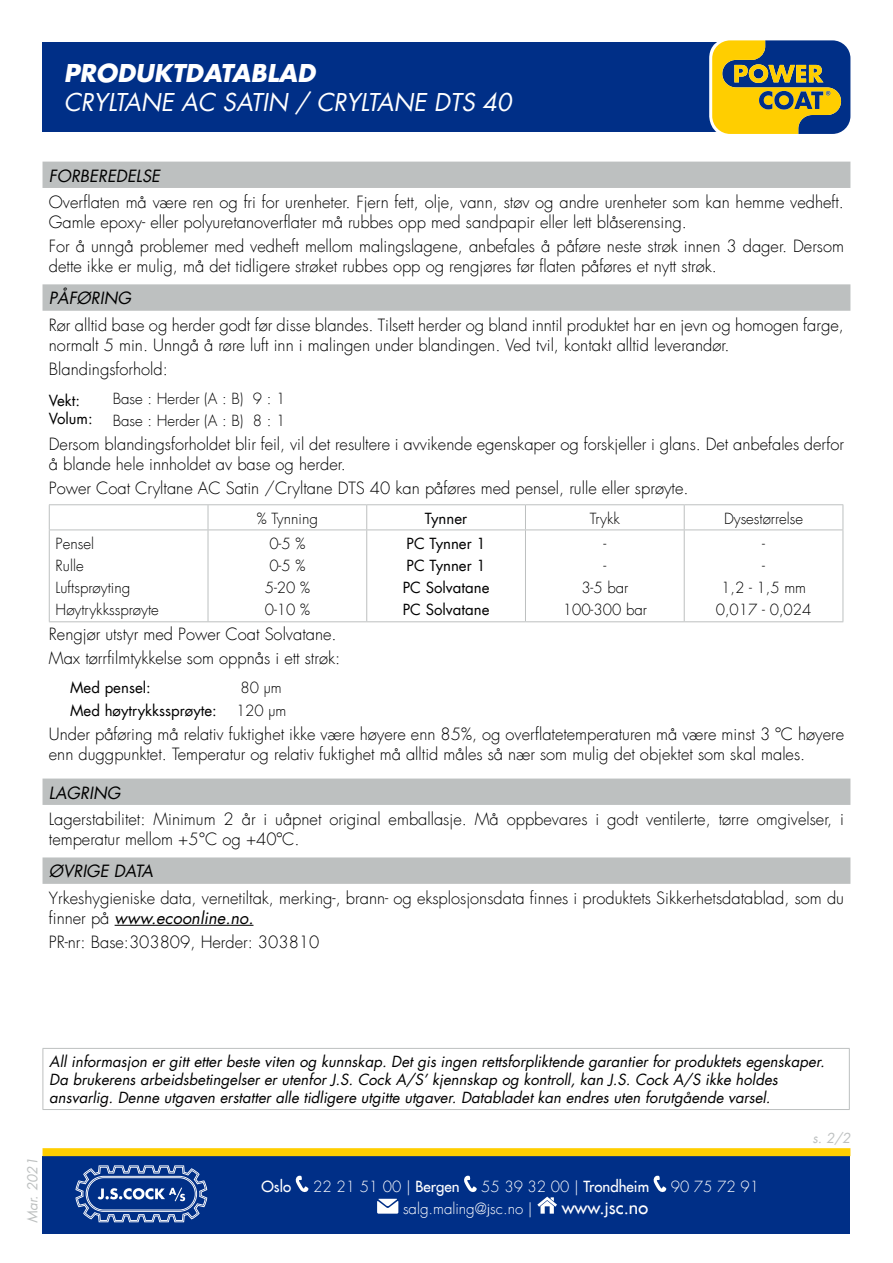
<style>
.page{position:relative;width:893px;height:1263px;background:#fff}
.page>*{position:absolute;margin:0;border:0;box-sizing:border-box;transform-origin:0 0}
.t1{font:italic 24px "Futura LT";color:#fff}
.t2{font:italic 700 24px "Futura LT";color:#fff}
.t3{font:18px "Futura LT";color:#fff}
.t4{font:300 16.5px/19.8px "Futura LT";color:#000}
.t5{font:italic 16.5px "Futura LT";color:#000}
.t6{font:italic 15px/18px "Futura LT";color:#000}
.t7{font:300 15px/22.2px "Futura LT";color:#000;text-align:center}
.t8{font:15px/22.2px "Futura LT";color:#000}
.t9{font:300 15px "Futura LT";color:#fff}
.t10{font:15px "Futura LT";color:#fff}
.t11{font:italic 13.5px "Futura LT";color:#bdc0c0}
.s1{font-weight:400;font-style:italic}
.s2{font-weight:400}
.s3{font-family:"Calibri"}
</style>
<div class="page">
<div style="left:43px;top:43px;width:789px;height:89px;background:#002f87"></div>
<div style="left:43px;top:1156px;width:807px;height:77px;background:#002f87"></div>
<svg style="left:295px;top:1176px;width:14px;height:16px"></svg>
<svg style="left:464px;top:1176px;width:13px;height:16px"></svg>
<svg style="left:653px;top:1176px;width:14px;height:16px"></svg>
<svg style="left:377px;top:1199px;width:21px;height:15px"></svg>
<svg style="left:537px;top:1196px;width:20px;height:18px"></svg>
<svg style="left:75px;top:1165px;width:132px;height:57px"></svg>
<svg style="left:43px;top:1148px;width:807px;height:8px;background:#ffcf05"></svg>
<div style="left:709px;top:38px;width:143px;height:98px;border:4px solid #fff;border-radius:18px"></div>
<svg style="left:712px;top:40px;width:138px;height:94px"></svg>
<svg style="left:43px;top:162px;width:807px;height:149px"></svg>
<svg style="left:208px;top:505px;width:1px;height:24px"></svg>
<svg style="left:366px;top:505px;width:1px;height:24px"></svg>
<svg style="left:525px;top:505px;width:1px;height:24px"></svg>
<svg style="left:684px;top:505px;width:1px;height:24px"></svg>
<hr style="left:49px;top:529px;width:159px;height:1px;background:#bdc0c0">
<hr style="left:208px;top:529px;width:159px;height:1px;background:#bdc0c0">
<hr style="left:208px;top:530px;width:1px;height:91px;background:#bdc0c0">
<hr style="left:367px;top:529px;width:158px;height:1px;background:#bdc0c0">
<hr style="left:366px;top:530px;width:1px;height:91px;background:#bdc0c0">
<hr style="left:525px;top:529px;width:159px;height:1px;background:#bdc0c0">
<hr style="left:525px;top:530px;width:1px;height:91px;background:#bdc0c0">
<hr style="left:684px;top:529px;width:159px;height:1px;background:#bdc0c0">
<hr style="left:684px;top:530px;width:1px;height:91px;background:#bdc0c0">
<hr style="left:49px;top:504px;width:159px;height:1px;background:#bdc0c0">
<svg style="left:49px;top:505px;width:1px;height:24px"></svg>
<hr style="left:208px;top:504px;width:159px;height:1px;background:#bdc0c0">
<hr style="left:367px;top:504px;width:158px;height:1px;background:#bdc0c0">
<hr style="left:525px;top:504px;width:159px;height:1px;background:#bdc0c0">
<hr style="left:684px;top:504px;width:159px;height:1px;background:#bdc0c0">
<svg style="left:843px;top:505px;width:1px;height:24px"></svg>
<hr style="left:49px;top:530px;width:1px;height:91px;background:#bdc0c0">
<hr style="left:843px;top:530px;width:1px;height:91px;background:#bdc0c0">
<hr style="left:49px;top:621px;width:159px;height:1px;background:#bdc0c0">
<hr style="left:208px;top:621px;width:159px;height:1px;background:#bdc0c0">
<hr style="left:367px;top:621px;width:158px;height:1px;background:#bdc0c0">
<hr style="left:525px;top:621px;width:159px;height:1px;background:#bdc0c0">
<hr style="left:684px;top:621px;width:159px;height:1px;background:#bdc0c0">
<svg style="left:43px;top:778px;width:807px;height:106px"></svg>
<hr style="left:115px;top:925px;width:138px;height:1px;background:#000">
<hr style="left:43px;top:1048px;width:807px;height:1px;background:#bdc0c0">
<hr style="left:43px;top:1049px;width:1px;height:60px;background:#bdc0c0">
<hr style="left:849px;top:1049px;width:1px;height:60px;background:#bdc0c0">
<hr style="left:43px;top:1109px;width:807px;height:1px;background:#bdc0c0">
<h1 class="t2" style="left:64px;top:57px;width:253px">PRODUKTDATABLAD</h1>
<h1 class="t1" style="left:64px;top:87px;width:449px">Cryltane AC Satin / Cryltane DTS 40</h1>
<p class="t5" style="left:49px;top:165px;width:113px">FORBEREDELSE</p>
<p class="t4" style="left:49px;top:193px;width:797px">Overflaten må være ren og fri for urenheter. Fjern fett, olje, vann, støv og andre urenheter som kan hemme vedheft.<br>Gamle epoxy- eller polyuretanoverflater må rubbes opp med sandpapir eller lett blåserensing.</p>
<p class="t4" style="left:49px;top:236px;width:797px">For å unngå problemer med vedheft mellom malingslagene, anbefales å påføre neste strøk innen 3 dager. Dersom dette ikke er mulig, må det tidligere strøket rubbes opp og rengjøres før flaten påføres et nytt strøk.</p>
<p class="t5" style="left:49px;top:288px;width:84px">PÅFØRING</p>
<p class="t4" style="left:49px;top:315px;width:797px">Rør alltid base og herder godt før disse blandes. Tilsett herder og bland inntil produktet har en jevn og homogen farge, normalt 5 min. Unngå å røre luft inn i malingen under blandingen. Ved tvil, kontakt alltid leverandør.</p>
<p class="t4" style="left:49px;top:359px;width:120px">Blandingsforhold:</p>
<p class="t8" style="left:49px;top:391px;width:45px;line-height:18px">Vekt:<br>Volum:</p>
<p class="t7" style="left:113px;top:387px;width:174px;text-align:left">Base : Herder (A : B) 9 : 1<br>Base : Herder (A : B) 8 : 1</p>
<p class="t4" style="left:49px;top:435px;width:797px">Dersom blandingsforholdet blir feil, vil det resultere i avvikende egenskaper og forskjeller i glans. Det anbefales derfor å blande hele innholdet av base og herder.</p>
<p class="t4" style="left:49px;top:479px;width:641px">Power Coat Cryltane AC Satin /Cryltane DTS 40 kan påføres med pensel, rulle eller sprøyte.</p>
<p class="t7" style="left:257px;top:507px;width:63px">% Tynning</p>
<p class="t8" style="left:425px;top:507px;width:44px">Tynner</p>
<p class="t7" style="left:590px;top:507px;width:32px">Trykk</p>
<p class="t7" style="left:724px;top:507px;width:81px">Dysestørrelse</p>
<p class="t7" style="left:56px;top:532px;width:105px;text-align:left">Pensel<br>Rulle<br>Luftsprøyting<br>Høytrykkssprøyte</p>
<p class="t7" style="left:265px;top:532px;width:47px">0-5 %<br>0-5 %<br>5-20 %<br>0-10 %</p>
<p class="t8" style="left:403px;top:532px;width:88px">PC Tynner 1<br>PC Tynner 1<br>PC Solvatane<br>PC Solvatane</p>
<p class="t7" style="left:563px;top:532px;width:86px">-<br>-<br>3-5 bar<br>100-300 bar</p>
<p class="t7" style="left:716px;top:532px;width:97px">-<br>-<br>1,2 - 1,5 mm<br>0,017 - 0,024</p>
<p class="t4" style="left:49px;top:623px;width:293px;line-height:24px">Rengjør utstyr med Power Coat Solvatane.<br>Max tørrfilmtykkelse som oppnås i ett strøk:</p>
<p class="t8" style="left:70px;top:677px;width:148px">Med pensel:<br>Med høytrykkssprøyte:</p>
<p class="t7" style="left:236px;top:677px;width:52px">80 µm<br>120 µm</p>
<p class="t4" style="left:49px;top:724px;width:797px">Under påføring må relativ fuktighet ikke være høyere enn 85%, og overflatetemperaturen må være minst 3 ºC høyere enn duggpunktet. Temperatur og relativ fuktighet må alltid måles så nær som mulig det objektet som skal males.</p>
<p class="t5" style="left:49px;top:782px;width:73px">LAGRING</p>
<p class="t4" style="left:49px;top:809px;width:797px">Lagerstabilitet: Minimum 2 år i uåpnet original emballasje. Må oppbevares i godt ventilerte, tørre omgivelser, i temperatur mellom +5°C og +40ºC.</p>
<p class="t5" style="left:49px;top:861px;width:106px">ØVRIGE DATA</p>
<p class="t4" style="left:49px;top:888px;width:797px">Yrkeshygieniske data, vernetiltak, merking-, brann- og eksplosjonsdata finnes i produktets Sikkerhetsdatablad, som du finner på <span class="s1">www.ecoonline.no.</span></p>
<p class="t4" style="left:49px;top:932px;width:272px">PR-nr: Base:303809, Herder: 303810</p>
<p class="t11" style="left:24px;top:1223px;width:67px;rotate:-90deg">Mar. 2021</p>
<p class="t6" style="left:49px;top:1053px;width:777px">All informasjon er gitt etter beste viten og kunnskap. Det gis ingen rettsforpliktende garantier for produktets egenskaper.<br>Da brukerens arbeidsbetingelser er utenfor J.S. Cock A/S’ kjennskap og kontroll, kan J.S. Cock A/S ikke holdes ansvarlig. Denne utgaven erstatter alle tidligere utgitte utgaver. Databladet kan endres uten forutgående varsel.</p>
<p class="t10" style="left:261px;top:1177px;width:31px">Oslo</p>
<p class="t9" style="left:313px;top:1177px;width:148px">22 21 51 00 | <span class="s2">Bergen</span></p>
<p class="t9" style="left:481px;top:1177px;width:170px">55 39 32 00 | <span class="s2">Trondheim</span></p>
<p class="t9" style="left:671px;top:1177px;width:90px">90 75 72 91</p>
<p class="t9" style="left:403px;top:1199px;width:131px">salg.maling@<span class="s3">j</span>sc.no |</p>
<p class="t3" style="left:562px;top:1195px;width:88px">www.<span class="s3">j</span>sc.no</p>
<p class="t11" style="left:812px;top:1129px;width:40px">s. 2/2</p>
</div>
